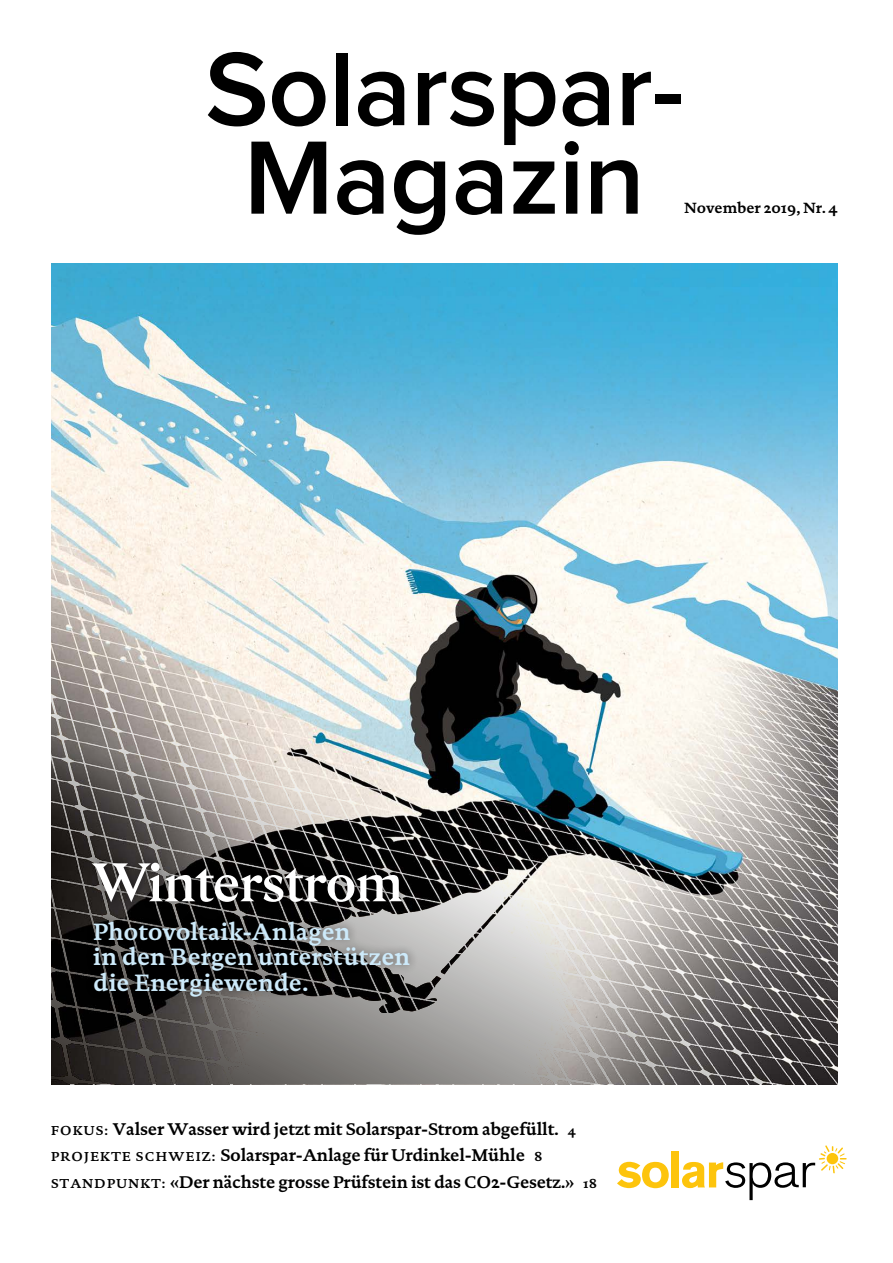
<style>
.page{position:relative;width:893px;height:1263px;background:#fff}
.page>*{position:absolute;margin:0;border:0;box-sizing:border-box;transform-origin:0 0}
.t1{font:600 108px "Proxima Nova";letter-spacing:-.01em;color:#000}
.t2{font:54px "Gza Seminegra";letter-spacing:-.015em;color:#fff}
.t3{font:700 24px/25.5px "DTL Documenta ST";color:#cdeafa}
.t4{font:700 17.25px "DTL Documenta ST";letter-spacing:-.01em;color:#000}
.t5{font:700 15px "DTL Documenta ST";color:#000}
.s1{font-size:13.2px}
</style>
<div class="page">
<img style="left:51px;top:264px;width:787px;height:820px">
<svg style="left:617px;top:1161px;width:52px;height:27px"></svg>
<div style="left:671px;top:1151px;width:7px;height:36px;background:#fdc40c"></div>
<svg style="left:682px;top:1145px;width:165px;height:55px"></svg>
<svg style="left:51px;top:490px;width:719px;height:137px;fill:#fcf4e9"></svg>
<svg style="left:51px;top:627px;width:719px;height:457px;background:#989c9a"></svg>
<div style="left:83px;top:854px;width:335px;height:151px;background:#000;opacity:.5"></div>
<p class="t1" style="left:205px;top:40px;width:481px">Solarspar-</p>
<p class="t1" style="left:244px;top:128px;width:403px">Magazin</p>
<p class="t5" style="left:684px;top:198px;width:155px">November 2019, Nr. 4</p>
<p class="t2" style="left:93px;top:849px;width:311px">Winterstrom</p>
<p class="t3" style="left:93px;top:918px;width:318px">Photovoltaik-Anlagen<br>in den Bergen unterstützen die Energiewende.</p>
<p class="t4" style="left:51px;top:1118px;width:526px"><span class="s1">FOKUS:</span> Valser Wasser wird jetzt mit Solarspar-Strom abgefüllt. <span class="s1">4</span></p>
<p class="t4" style="left:51px;top:1145px;width:493px"><span class="s1">PROJEKTE SCHWEIZ:</span> Solarspar-Anlage für Urdinkel-Mühle <span class="s1">8</span></p>
<p class="t4" style="left:51px;top:1171px;width:548px"><span class="s1">STANDPUNKT:</span> «Der nächste grosse Prüfstein ist das CO2-Gesetz.» <span class="s1">18</span></p>
</div>
